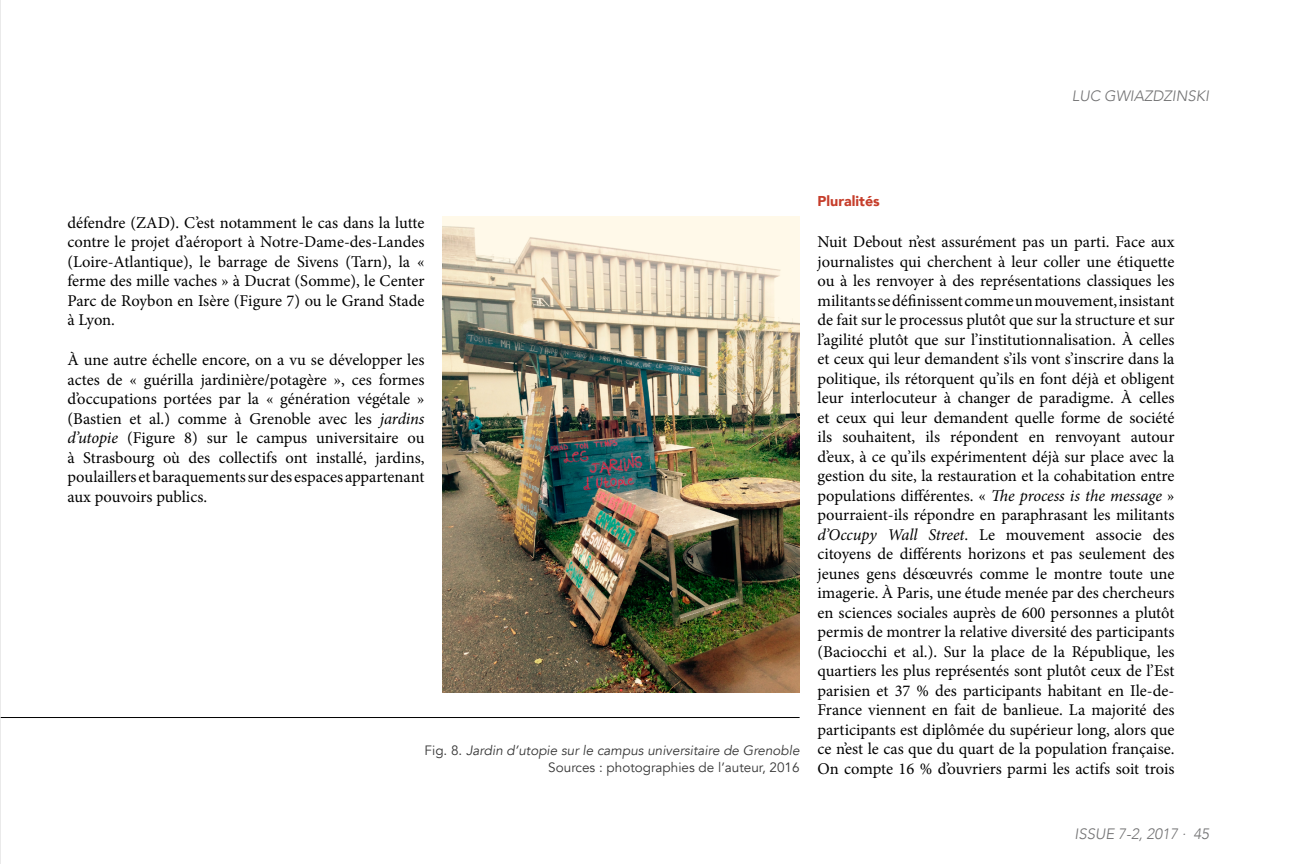
<style>
.page{position:relative;width:1296px;height:864px;background:#fff}
.page>*{position:absolute;margin:0;border:0;box-sizing:border-box;transform-origin:0 0}
.t1{font:16.5px/19.5px "Minion Pro";color:#000;text-align:justify}
.t2{font:italic 300 15px "Avenir";color:#727273}
.t3{font:900 14.25px "Avenir";color:#c63e2b}
.t4{font:italic 13.5px/17.2px "Avenir";color:#363636;text-align:right}
.s1{font-style:italic}
.s2{font-style:normal}
</style>
<div class="page">
<img style="left:442px;top:216px;width:358px;height:476px">
<hr style="left:0;top:717px;width:800px;height:1px;background:#000">
<hr style="left:0;top:0;width:1px;height:864px;background:#e4e4e4">
<p class="t2" style="left:1072px;top:86px;width:138px">LUC GWIAZDZINSKI</p>
<p class="t1" style="left:67px;top:213px;width:359px">défendre (ZAD). C’est notamment le cas dans la lutte contre le projet d’aéroport à Notre-Dame-des-Landes (Loire-Atlantique), le barrage de Sivens (Tarn), la « ferme des mille vaches » à Ducrat (Somme), le Center Parc de Roybon en Isère (Figure 7) ou le Grand Stade à Lyon.</p>
<p class="t1" style="left:67px;top:350px;width:359px">À une autre échelle encore, on a vu se développer les actes de « guérilla jardinière/potagère », ces formes d’occupations portées par la « génération végétale » (Bastien et al.) comme à Grenoble avec les <span class="s1">jardins d’utopie</span> (Figure 8) sur le campus universitaire ou à Strasbourg où des collectifs ont installé, jardins, poulaillers et baraquements sur des espaces appartenant aux pouvoirs publics.</p>
<p class="t4" style="left:425px;top:741px;width:377px"><span class="s2">Fig. 8.</span> Jardin d’utopie sur le campus universitaire de Grenoble<br><span class="s2">Sources : photographies de l’auteur, 2016</span></p>
<p class="t3" style="left:818px;top:189px;width:64px">Pluralités</p>
<p class="t1" style="left:818px;top:232px;width:359px">Nuit Debout n’est assurément pas un parti. Face aux journalistes qui cherchent à leur coller une étiquette ou à les renvoyer à des représentations classiques les militants se définissent comme un mouvement, insistant de fait sur le processus plutôt que sur la structure et sur l’agilité plutôt que sur l’institutionnalisation. À celles et ceux qui leur demandent s’ils vont s’inscrire dans la politique, ils rétorquent qu’ils en font déjà et obligent leur interlocuteur à changer de paradigme. À celles et ceux qui leur demandent quelle forme de société ils souhaitent, ils répondent en renvoyant autour d’eux, à ce qu’ils expérimentent déjà sur place avec la gestion du site, la restauration et la cohabitation entre populations différentes. « <span class="s1">The process is the message</span> » pourraient-ils répondre en paraphrasant les militants <span class="s1">d’Occupy Wall Street</span>. Le mouvement associe des citoyens de différents horizons et pas seulement des jeunes gens désœuvrés comme le montre toute une imagerie. À Paris, une étude menée par des chercheurs en sciences sociales auprès de 600 personnes a plutôt permis de montrer la relative diversité des participants (Baciocchi et al.). Sur la place de la République, les quartiers les plus représentés sont plutôt ceux de l’Est parisien et 37 % des participants habitant en Ile-de-France viennent en fait de banlieue. La majorité des participants est diplômée du supérieur long, alors que ce n’est le cas que du quart de la population française.<br>On compte 16 % d’ouvriers parmi les actifs soit trois</p>
<p class="t2" style="left:1075px;top:824px;width:136px">ISSUE 7-2, 2017 · 45</p>
</div>
